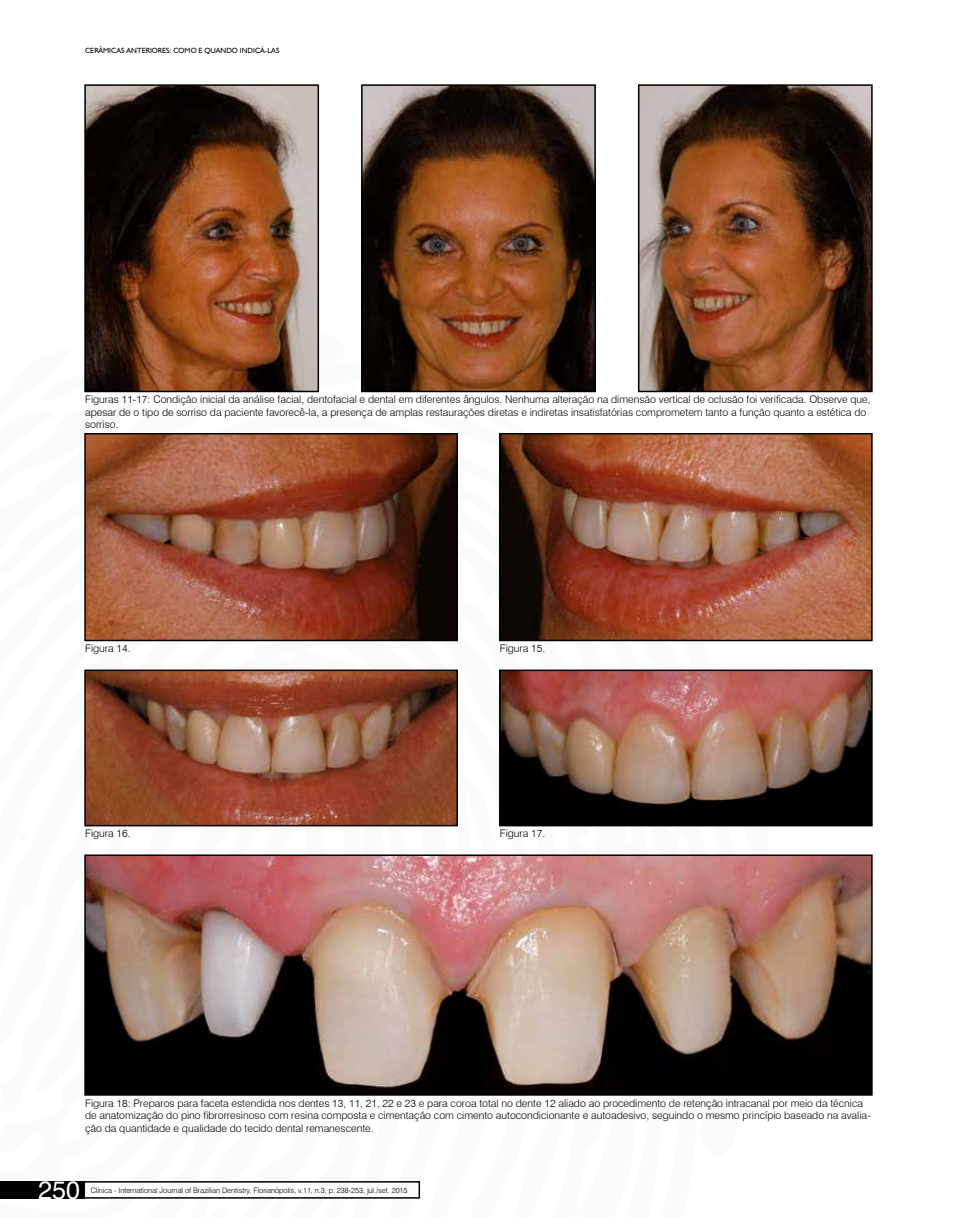
<style>
.page{position:relative;width:957px;height:1217px;background:#fff}
.page>*{position:absolute;margin:0;border:0;box-sizing:border-box;transform-origin:0 0}
.t1{font:25.2px "Helvetica";color:#fff}
.t2{font:300 10.5px/12.6px "Swiss 721 BT";color:#000}
.t3{font:300 7.5px "Swiss 721 BT";letter-spacing:-.005em;color:#000}
.t4{font:7.5px "Humanist 521 BT";color:#000}
</style>
<div class="page">
<img style="left:0;top:332px;width:769px;height:867px">
<div style="left:0;top:1180px;width:420px;height:18px;border:2px solid #000"></div>
<div style="left:0;top:1180px;width:85px;height:18px;background:#000"></div>
<img style="left:87px;top:87px;width:229px;height:302px">
<div style="left:84px;top:84px;width:235px;height:308px;border:2px solid #000"></div>
<img style="left:364px;top:87px;width:229px;height:302px">
<div style="left:361px;top:84px;width:235px;height:308px;border:2px solid #000"></div>
<img style="left:641px;top:87px;width:228px;height:302px">
<div style="left:638px;top:84px;width:234px;height:308px;border:2px solid #000"></div>
<img style="left:87px;top:672px;width:368px;height:151px">
<div style="left:84px;top:669px;width:374px;height:157px;border:2px solid #000"></div>
<img style="left:87px;top:436px;width:368px;height:202px">
<div style="left:84px;top:433px;width:374px;height:208px;border:2px solid #000"></div>
<img style="left:502px;top:436px;width:367px;height:202px">
<div style="left:499px;top:433px;width:373px;height:208px;border:2px solid #000"></div>
<img style="left:502px;top:672px;width:367px;height:151px">
<div style="left:499px;top:669px;width:373px;height:157px;border:2px solid #000"></div>
<img style="left:87px;top:857px;width:782px;height:235px">
<div style="left:84px;top:854px;width:788px;height:241px;border:2px solid #000"></div>
<p class="t4" style="left:85px;top:46px;width:196px">CERÂMICAS ANTERIORES: COMO E QUANDO INDICÁ-LAS</p>
<p class="t2" style="left:85px;top:393px;width:787px">Figuras 11-17: Condição inicial da análise facial, dentofacial e dental em diferentes ângulos. Nenhuma alteração na dimensão vertical de oclusão foi verificada. Observe que, apesar de o tipo de sorriso da paciente favorecê-la, a presença de amplas restaurações diretas e indiretas insatisfatórias comprometem tanto a função quanto a estética do sorriso.</p>
<p class="t2" style="left:85px;top:642px;width:47px">Figura 14.</p>
<p class="t2" style="left:85px;top:827px;width:47px">Figura 16.</p>
<p class="t2" style="left:500px;top:642px;width:47px">Figura 15.</p>
<p class="t2" style="left:500px;top:827px;width:47px">Figura 17.</p>
<p class="t2" style="left:85px;top:1096px;width:787px">Figura 18: Preparos para faceta estendida nos dentes 13, 11, 21, 22 e 23 e para coroa total no dente 12 aliado ao procedimento de retenção intracanal por meio da técnica de anatomização do pino fibrorresinoso com resina composta e cimentação com cimento autocondicionante e autoadesivo, seguindo o mesmo princípio baseado na avalia&shy;ção da quantidade e qualidade do tecido dental remanescente.</p>
<h1 class="t1" style="left:38px;top:1170px;width:44px">250</h1>
<p class="t3" style="left:91px;top:1185px;width:318px">Clínica - International Journal of Brazilian Dentistry, Florianópolis, v.11, n.3, p. 238-253, jul./set. 2015</p>
</div>
